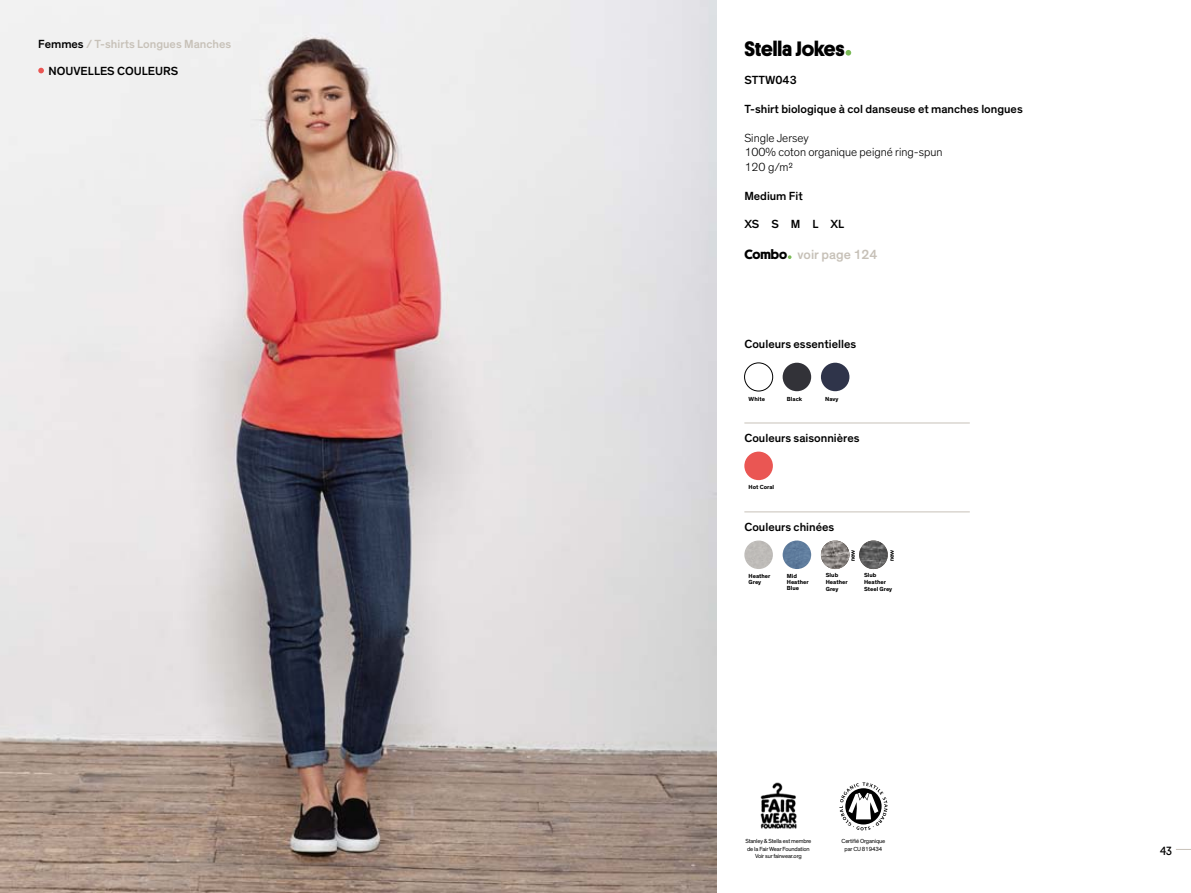
<style>
.page{position:relative;width:1191px;height:893px;background:#fff}
.page>*{position:absolute;margin:0;border:0;box-sizing:border-box;transform-origin:0 0}
.t1{font:700 21px "Platform";letter-spacing:-.005em;color:#000}
.t2{font:500 13.5px "Theinhardt";color:#c7c1b8}
.t3{font:500 12px "Theinhardt";color:#000}
.t4{font:300 12px/14.4px "Theinhardt";color:#000}
.t5{font:500 12px "Theinhardt";color:#c7c1b8}
.t6{font:12px "Platform";color:#000}
.t7{font:6px/7.6px "Theinhardt";letter-spacing:-.025em;color:#000;text-align:center}
.t8{font:700 6px/7.4px "Theinhardt";color:#000}
.t9{font:500 6px "Platform";letter-spacing:-.015em;color:#000}
.s1{color:#000}
.s2{font-family:"Platform";font-weight:700;color:#000}
</style>
<div class="page">
<img style="left:0;top:0;width:717px;height:893px">
<svg style="left:845px;top:50px;width:6px;height:6px"></svg>
<svg style="left:788px;top:255px;width:3px;height:4px"></svg>
<div style="left:744px;top:363px;width:29px;height:28px;border:1px solid #000;border-radius:50%"></div>
<div style="left:782px;top:363px;width:29px;height:28px;background:#323238;border-radius:50%"></div>
<div style="left:821px;top:363px;width:28px;height:28px;background:#2f344a;border-radius:50%"></div>
<hr style="left:744px;top:423px;width:225px;height:1px;background:#c7c1b8">
<div style="left:744px;top:452px;width:29px;height:28px;background:#ea5653;border-radius:50%"></div>
<hr style="left:744px;top:511px;width:225px;height:1px;background:#c7c1b8">
<img style="left:744px;top:540px;width:29px;height:29px;border-radius:14px">
<img style="left:782px;top:540px;width:29px;height:29px;border-radius:14px">
<img style="left:821px;top:540px;width:28px;height:29px;border-radius:14px">
<img style="left:859px;top:540px;width:28px;height:29px;border-radius:14px">
<svg style="left:38px;top:68px;width:6px;height:5px"></svg>
<img style="left:760px;top:782px;width:37px;height:47px">
<svg style="left:839px;top:782px;width:48px;height:48px"></svg>
<svg style="left:1176px;top:849px;width:15px;height:1px"></svg>
<p class="t5" style="left:38px;top:37px;width:194px"><span class="s1">Femmes</span> / T-shirts Longues Manches</p>
<p class="t3" style="left:48px;top:64px;width:131px">NOUVELLES COULEURS</p>
<h1 class="t1" style="left:744px;top:33px;width:102px">Stella Jokes</h1>
<p class="t3" style="left:744px;top:73px;width:54px">STTW043</p>
<p class="t3" style="left:744px;top:102px;width:280px">T-shirt biologique à col danseuse et manches longues</p>
<p class="t4" style="left:744px;top:131px;width:199px">Single Jersey<br>100% coton organique peigné ring-spun<br>120 g/m²</p>
<p class="t3" style="left:744px;top:188px;width:60px">Medium Fit</p>
<p class="t3" style="left:744px;top:217px;width:101px">XS S M L XL</p>
<p class="t2" style="left:744px;top:246px;width:135px"><span class="s2">Combo</span> voir page 124</p>
<p class="t3" style="left:744px;top:337px;width:113px">Couleurs essentielles</p>
<p class="t8" style="left:748px;top:395px;width:18px">White</p>
<p class="t8" style="left:787px;top:395px;width:17px">Black</p>
<p class="t8" style="left:825px;top:395px;width:15px">Navy</p>
<p class="t3" style="left:744px;top:431px;width:117px">Couleurs saisonnières</p>
<p class="t8" style="left:748px;top:484px;width:27px">Hot Coral</p>
<p class="t3" style="left:744px;top:520px;width:91px">Couleurs chinées</p>
<p class="t9" style="left:848px;top:561px;width:13px;rotate:-90deg">new</p>
<p class="t9" style="left:887px;top:561px;width:13px;rotate:-90deg">new</p>
<p class="t8" style="left:748px;top:573px;width:23px;line-height:6px">Heather<br>Grey</p>
<p class="t8" style="left:787px;top:573px;width:23px;line-height:6px">Mid<br>Heather<br>Blue</p>
<p class="t8" style="left:826px;top:571px;width:23px">Slub<br>Heather<br>Grey</p>
<p class="t8" style="left:864px;top:571px;width:30px">Slub<br>Heather<br>Steel Grey</p>
<p class="t7" style="left:745px;top:837px;width:67px">Stanley &amp; Stella est membre de la Fair Wear Foundation<br>Voir sur fairwear.org</p>
<p class="t7" style="left:841px;top:837px;width:45px">Certifié Organique par CU 819434</p>
<p class="t6" style="left:1160px;top:842px;width:13px">43</p>
</div>
